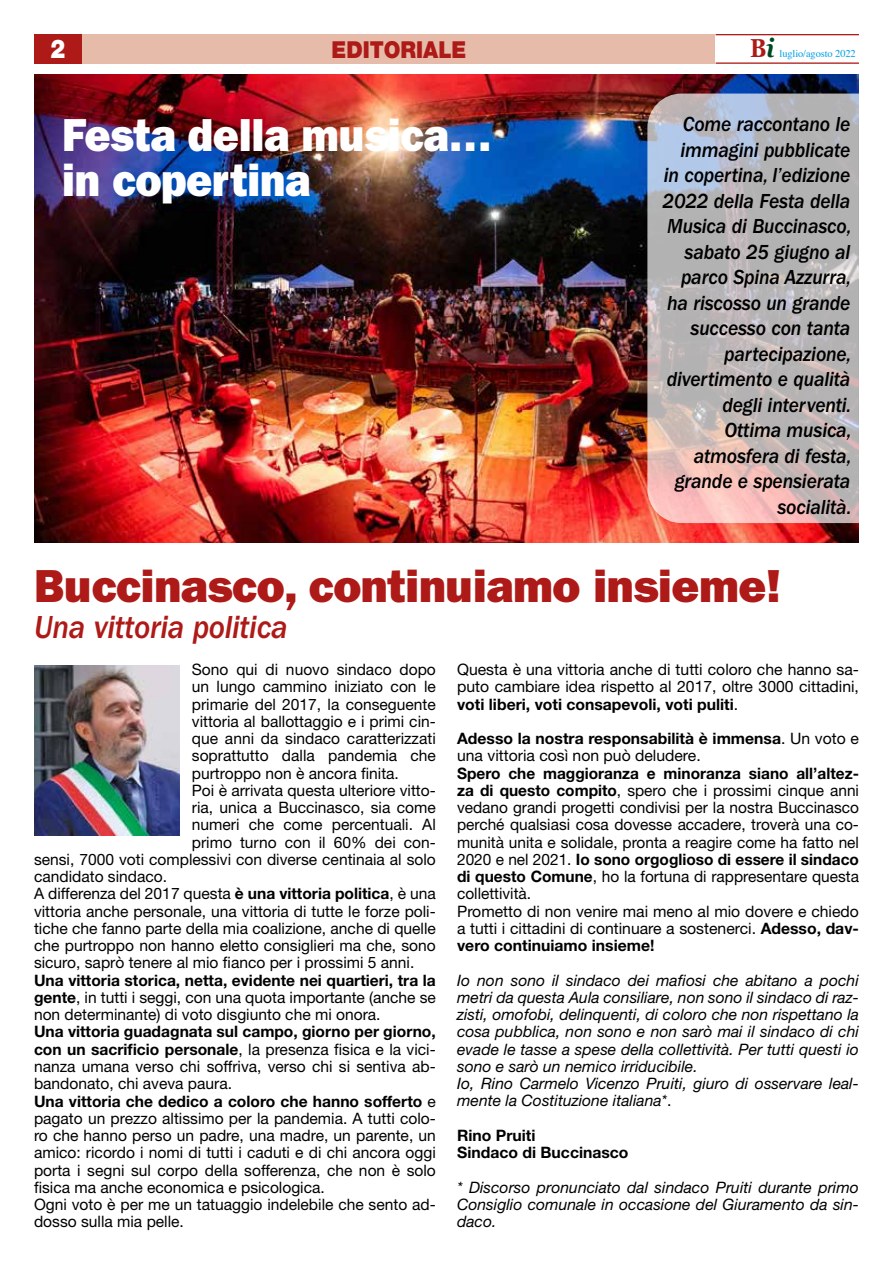
<style>
.page{position:relative;width:893px;height:1263px;background:#fff}
.page>*{position:absolute;margin:0;border:0;box-sizing:border-box;transform-origin:0 0}
.t1{font:800 46.5px "Franklin Gothic";letter-spacing:-.01em;color:#ad1a17}
.t2{font:800 46.5px/45px "Franklin Gothic";letter-spacing:-.01em;color:#fff;scale:.94 1}
.t3{font:italic 500 33px "Franklin Gothic";letter-spacing:-.01em;color:#ad1a17;scale:.94 1}
.t4{font:700 25.95px "Georgia";color:#ad1a17;scale:.83 1}
.t5{font:900 25.95px "Helvetica Neue";color:#fff;scale:.85 1}
.t6{font:900 23.4px "Helvetica Neue";color:#ad1a17;scale:.9 1}
.t7{font:italic 500 21px/25.5px "Franklin Gothic";letter-spacing:-.01em;color:#000;text-align:right;scale:.94 1}
.t8{font:15.75px/17.2px "Helvetica Neue";color:#000}
.t9{font:italic 15.75px/17.2px "Helvetica Neue";color:#000}
.t10{font:700 15.75px/17.2px "Helvetica Neue";color:#000}
.t11{font:10.35px "Times";letter-spacing:-.01em;color:#009fe3}
.s1{font-style:italic;color:#004824}
.s2{font-family:"Times";font-size:26.55px}
.s3{font-family:"Times";font-style:italic;font-size:23.85px;color:#004824}
.s4{font-weight:700}
.s5{font-style:normal}
</style>
<div class="page">
<div style="left:34px;top:34px;width:698px;height:30px;background:#e6bbaa"></div>
<div style="left:34px;top:34px;width:48px;height:30px;background:#ad1a17"></div>
<div style="left:716px;top:34px;width:143px;height:30px;background:#fff"></div>
<hr style="left:716px;top:34px;width:143px;height:1px;background:#ad1a17">
<hr style="left:716px;top:62px;width:143px;height:2px;background:#ad1a17">
<img style="left:34px;top:666px;width:145px;height:170px">
<img style="left:34px;top:75px;width:825px;height:468px">
<svg style="left:647px;top:94px;width:212px;height:429px;background:#bfb7b9"></svg>
<h3 class="t6" style="left:334px;top:36px;width:169px">PRIMO PIANO</h3>
<h3 class="t4" style="left:750px;top:29px;width:50px">B<span class="s1">i</span><span class="s2">B</span><span class="s3">i</span></h3>
<h3 class="t5" style="left:51px;top:34px;width:19px">2</h3>
<h3 class="t6" style="left:332px;top:36px;width:151px">ED TORIALE</h3>
<p class="t11" style="left:779px;top:44px;width:78px">luglio/agosto 2022</p>
<p class="t11" style="left:795px;top:45px;width:65px">settembre 2016</p>
<h1 class="t2" style="left:62px;top:113px;width:459px">Festa della musica… in copertina</h1>
<p class="t7" style="left:663px;top:112px;width:202px">Come raccontano le immagini pubblicate in copertina, l’edizione<br>2022 della Festa della<br>Musica di Buccinasco, sabato 25 giugno al parco Spina Azzurra, ha riscosso un grande successo con tanta partecipazione, divertimento e qualità degli interventi.<br>Ottima musica, atmosfera di festa, grande e spensierata socialità.</p>
<h1 class="t1" style="left:34px;top:559px;width:748px">Buccinasco, continuiamo insieme!</h1>
<h2 class="t3" style="left:34px;top:609px;width:271px">Una vittoria politica</h2>
<p class="t8" style="left:192px;top:661px;width:245px">Sono qui di nuovo sindaco dopo</p>
<p class="t8" style="left:192px;top:678px;width:245px">un lungo cammino iniziato con le</p>
<p class="t8" style="left:192px;top:695px;width:245px">primarie del 2017, la conseguente</p>
<p class="t8" style="left:192px;top:712px;width:245px">vittoria al ballottaggio e i primi cin-</p>
<p class="t8" style="left:192px;top:730px;width:245px">que anni da sindaco caratterizzati</p>
<p class="t8" style="left:192px;top:747px;width:245px">soprattutto dalla pandemia che</p>
<p class="t8" style="left:192px;top:764px;width:209px">purtroppo non è ancora finita.</p>
<p class="t8" style="left:192px;top:781px;width:245px">Poi è arrivata questa ulteriore vitto-</p>
<p class="t8" style="left:192px;top:799px;width:245px">ria, unica a Buccinasco, sia come</p>
<p class="t8" style="left:192px;top:816px;width:245px">numeri che come percentuali. Al</p>
<p class="t8" style="left:192px;top:833px;width:245px">primo turno con il 60% dei con-</p>
<p class="t8" style="left:34px;top:850px;width:403px">sensi, 7000 voti complessivi con diverse centinaia al solo</p>
<p class="t8" style="left:34px;top:868px;width:135px">candidato sindaco.</p>
<p class="t8" style="left:34px;top:885px;width:403px">A differenza del 2017 questa <span class="s4">è una vittoria politica</span>, è una</p>
<p class="t8" style="left:34px;top:902px;width:403px">vittoria anche personale, una vittoria di tutte le forze poli-</p>
<p class="t8" style="left:34px;top:919px;width:403px">tiche che fanno parte della mia coalizione, anche di quelle</p>
<p class="t8" style="left:34px;top:937px;width:403px">che purtroppo non hanno eletto consiglieri ma che, sono</p>
<p class="t8" style="left:34px;top:954px;width:382px">sicuro, saprò tenere al mio fianco per i prossimi 5 anni.</p>
<p class="t8" style="left:34px;top:971px;width:403px;text-align:justify"><span class="s4">Una vittoria storica, netta, evidente nei quartieri, tra la gente</span>, in tutti i seggi, con una quota importante (anche se non determinante) di voto disgiunto che mi onora.</p>
<p class="t8" style="left:34px;top:1023px;width:403px"><span class="s4">Una vittoria guadagnata sul campo, giorno per giorno, con un sacrificio personale</span>, la presenza fisica e la vici&shy;nanza umana verso chi soffriva, verso chi si sentiva ab&shy;bandonato, chi aveva paura.<br><span class="s4">Una vittoria che dedico a coloro che hanno sofferto</span> e pagato un prezzo altissimo per la pandemia. A tutti colo&shy;ro che hanno perso un padre, una madre, un parente, un amico: ricordo i nomi di tutti i caduti e di chi ancora oggi porta i segni sul corpo della sofferenza, che non è solo fisica ma anche economica e psicologica.<br>Ogni voto è per me un tatuaggio indelebile che sento ad&shy;dosso sulla mia pelle.</p>
<p class="t8" style="left:457px;top:661px;width:403px;text-align:justify">Questa è una vittoria anche di tutti coloro che hanno sa&shy;puto cambiare idea rispetto al 2017, oltre 3000 cittadini, <span class="s4">voti liberi, voti consapevoli, voti puliti</span>.</p>
<p class="t8" style="left:457px;top:730px;width:403px"><span class="s4">Adesso la nostra responsabilità è immensa</span>. Un voto e una vittoria così non può deludere.</p>
<p class="t8" style="left:457px;top:764px;width:403px"><span class="s4">Spero che maggioranza e minoranza siano all’altez&shy;za di questo compito</span>, spero che i prossimi cinque anni vedano grandi progetti condivisi per la nostra Buccinasco perché qualsiasi cosa dovesse accadere, troverà una co&shy;munità unita e solidale, pronta a reagire come ha fatto nel 2020 e nel 2021. <span class="s4">Io sono orgoglioso di essere il sindaco di questo Comune</span>, ho la fortuna di rappresentare questa collettività.<br>Prometto di non venire mai meno al mio dovere e chiedo a tutti i cittadini di continuare a sostenerci. <span class="s4">Adesso, dav&shy;vero continuiamo insieme!</span></p>
<p class="t9" style="left:457px;top:971px;width:403px">Io non sono il sindaco dei mafiosi che abitano a pochi metri da questa Aula consiliare, non sono il sindaco di raz&shy;zisti, omofobi, delinquenti, di coloro che non rispettano la cosa pubblica, non sono e non sarò mai il sindaco di chi evade le tasse a spese della collettività. Per tutti questi io sono e sarò un nemico irriducibile.<br>Io, Rino Carmelo Vicenzo Pruiti, giuro di osservare leal&shy;mente la Costituzione italiana*<span class="s5">.</span></p>
<p class="t10" style="left:457px;top:1126px;width:173px">Rino Pruiti<br>Sindaco di Buccinasco</p>
<p class="t9" style="left:457px;top:1178px;width:403px;text-align:justify">* Discorso pronunciato dal sindaco Pruiti durante primo Consiglio comunale in occasione del Giuramento da sin&shy;daco.</p>
</div>
